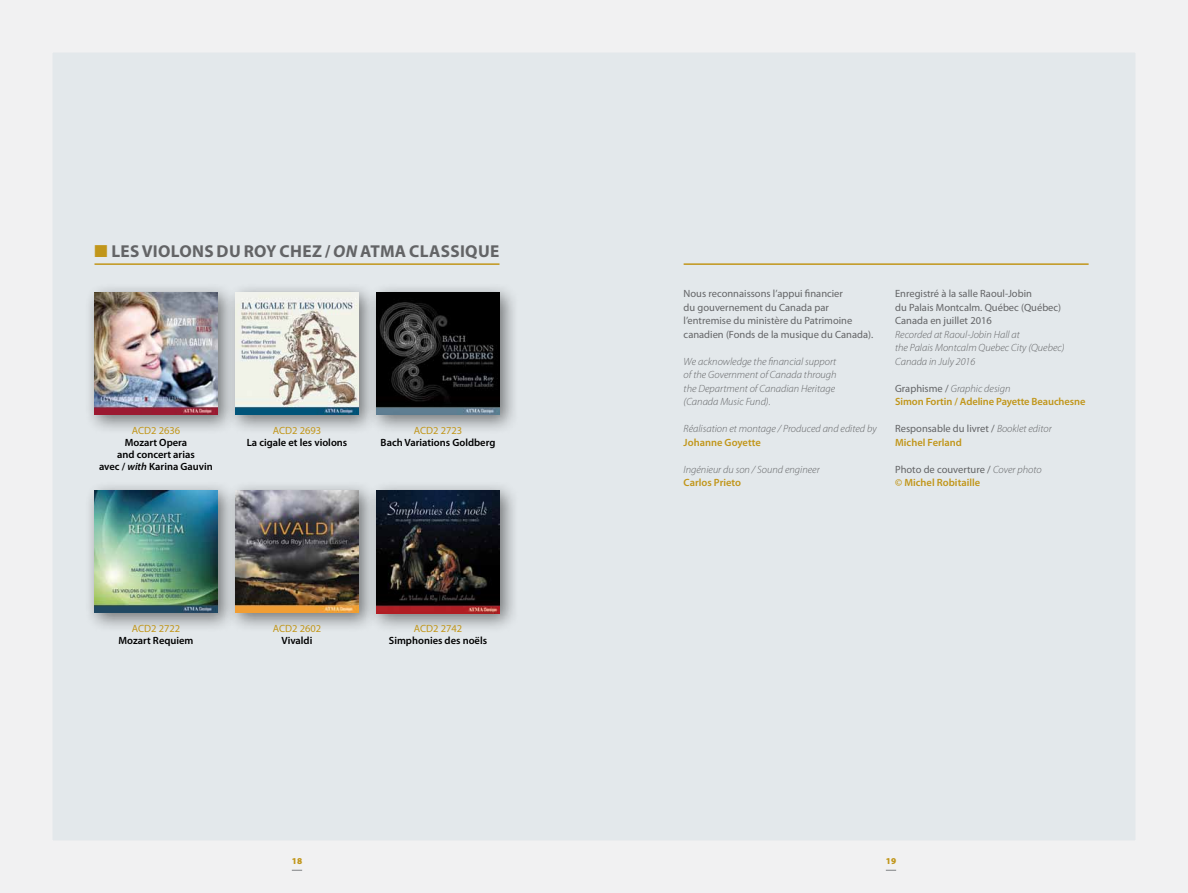
<style>
.page{position:relative;width:1188px;height:893px;background:#fff}
.page>*{position:absolute;margin:0;border:0;box-sizing:border-box;transform-origin:0 0}
.t1{font:700 17.25px "Myriad Pro";letter-spacing:.02em;color:#636466}
.t2{font:10.5px/13.5px "Myriad Pro";color:#636466}
.t3{font:italic 300 10.5px/13.5px "Myriad Pro";color:#636466}
.t4{font:600 10.5px/12px "Myriad Pro";color:#000;text-align:center}
.t5{font:600 10.5px/13.5px "Myriad Pro";letter-spacing:-.01em;color:#c1961a}
.t6{font:10.5px "Myriad Pro";color:#c1961a}
.t7{font:900 9px "Myriad Pro";color:#c1961a}
.s1{color:#c1961a}
.s2{font-style:italic}
.s3{font-weight:400;color:#636466}
.s4{font-weight:300;font-style:italic;color:#636466}
.s5{font-weight:300;font-style:italic}
.s6{font-weight:600;color:#c1961a}
</style>
<div class="page">
<div style="left:26px;top:26px;width:1136px;height:840px;background:#e3e8eb"></div>
<div style="left:0;top:0;width:1188px;height:893px;border:52px solid #f1f1f2"></div>
<hr style="left:94px;top:263px;width:406px;height:2px;background:#c1961a">
<hr style="left:684px;top:263px;width:405px;height:2px;background:#c1961a">
<div style="left:84px;top:282px;width:153px;height:153px;background:#000;opacity:.5"></div>
<img style="left:94px;top:292px;width:124px;height:123px">
<div style="left:84px;top:480px;width:153px;height:153px;background:#000;opacity:.5"></div>
<img style="left:94px;top:490px;width:124px;height:123px">
<div style="left:225px;top:282px;width:153px;height:153px;background:#000;opacity:.5"></div>
<img style="left:236px;top:292px;width:123px;height:123px">
<div style="left:225px;top:480px;width:153px;height:153px;background:#000;opacity:.5"></div>
<img style="left:236px;top:490px;width:123px;height:123px">
<div style="left:366px;top:282px;width:153px;height:153px;background:#000;opacity:.5"></div>
<img style="left:376px;top:292px;width:124px;height:123px">
<div style="left:366px;top:480px;width:153px;height:153px;background:#000;opacity:.5"></div>
<img style="left:376px;top:490px;width:124px;height:123px">
<h1 class="t1" style="left:94px;top:239px;width:70px"><span class="s1">■</span> LES VIOLONS</h1>
<h1 class="t1" style="left:217px;top:239px;width:75px">DU ROY CHEZ</h1>
<h1 class="t1" style="left:325px;top:239px;width:48px">/ <span class="s2">on</span>ATMA</h1>
<h1 class="t1" style="left:409px;top:239px;width:11px">CLASSI</h1>
<h1 class="t1" style="left:465px;top:239px;width:24px">QUE</h1>
<p class="t6" style="left:132px;top:423px;width:50px">ACD2 2636</p>
<p class="t4" style="left:99px;top:436px;width:115px">Mozart Opera<br>and concert arias<br>avec / <span class="s2">with</span> Karina Gauvin</p>
<p class="t6" style="left:273px;top:423px;width:50px">ACD2 2693</p>
<p class="t4" style="left:247px;top:436px;width:102px">La cigale et les violons</p>
<p class="t6" style="left:414px;top:423px;width:50px">ACD2 2723</p>
<p class="t4" style="left:381px;top:436px;width:116px">Bach Variations Goldberg</p>
<p class="t6" style="left:132px;top:621px;width:50px">ACD2 2722</p>
<p class="t4" style="left:119px;top:634px;width:76px">Mozart Requiem</p>
<p class="t6" style="left:273px;top:621px;width:50px">ACD2 2602</p>
<p class="t4" style="left:282px;top:634px;width:32px">Vivaldi</p>
<p class="t6" style="left:414px;top:621px;width:50px">ACD2 2742</p>
<p class="t4" style="left:389px;top:634px;width:100px">Simphonies des noëls</p>
<p class="t2" style="left:684px;top:287px;width:191px">Nous reconnaissons l’appui financier<br>du gouvernement du Canada par l’entremise du ministère du Patrimoine canadien (Fonds de la musique du Canada).</p>
<p class="t3" style="left:684px;top:355px;width:154px">We acknowledge the financial support of the Government of Canada through the Department of Canadian Heritage (Canada Music Fund).</p>
<p class="t3" style="left:684px;top:422px;width:194px">Réalisation et montage / Produced and edited by</p>
<p class="t5" style="left:684px;top:435px;width:79px">Johanne Goyette</p>
<p class="t3" style="left:684px;top:463px;width:138px">Ingénieur du son / Sound engineer</p>
<p class="t5" style="left:684px;top:475px;width:59px">Carlos Prieto</p>
<p class="t2" style="left:895px;top:287px;width:168px">Enregistré à la salle Raoul-Jobin<br>du Palais Montcalm. Québec (Québec)<br>Canada en juillet 2016</p>
<p class="t3" style="left:895px;top:328px;width:171px">Recorded at Raoul-Jobin Hall at<br>the Palais Montcalm Quebec City (Quebec)<br>Canada in July 2016</p>
<p class="t5" style="left:895px;top:381px;width:192px"><span class="s3">Graphisme /</span> <span class="s4">Graphic design<br></span>Simon Fortin / Adeline Payette Beauchesne</p>
<p class="t2" style="left:895px;top:422px;width:158px">Responsable du livret / <span class="s5">Booklet editor<br></span><span class="s6">Michel Ferland</span></p>
<p class="t2" style="left:895px;top:462px;width:148px">Photo de couverture / <span class="s5">Cover photo </span><span class="s6">© Michel Robitaille</span></p>
<p class="t7" style="left:292px;top:856px;width:12px">18</p>
<p class="t7" style="left:886px;top:856px;width:12px">19</p>
</div>
